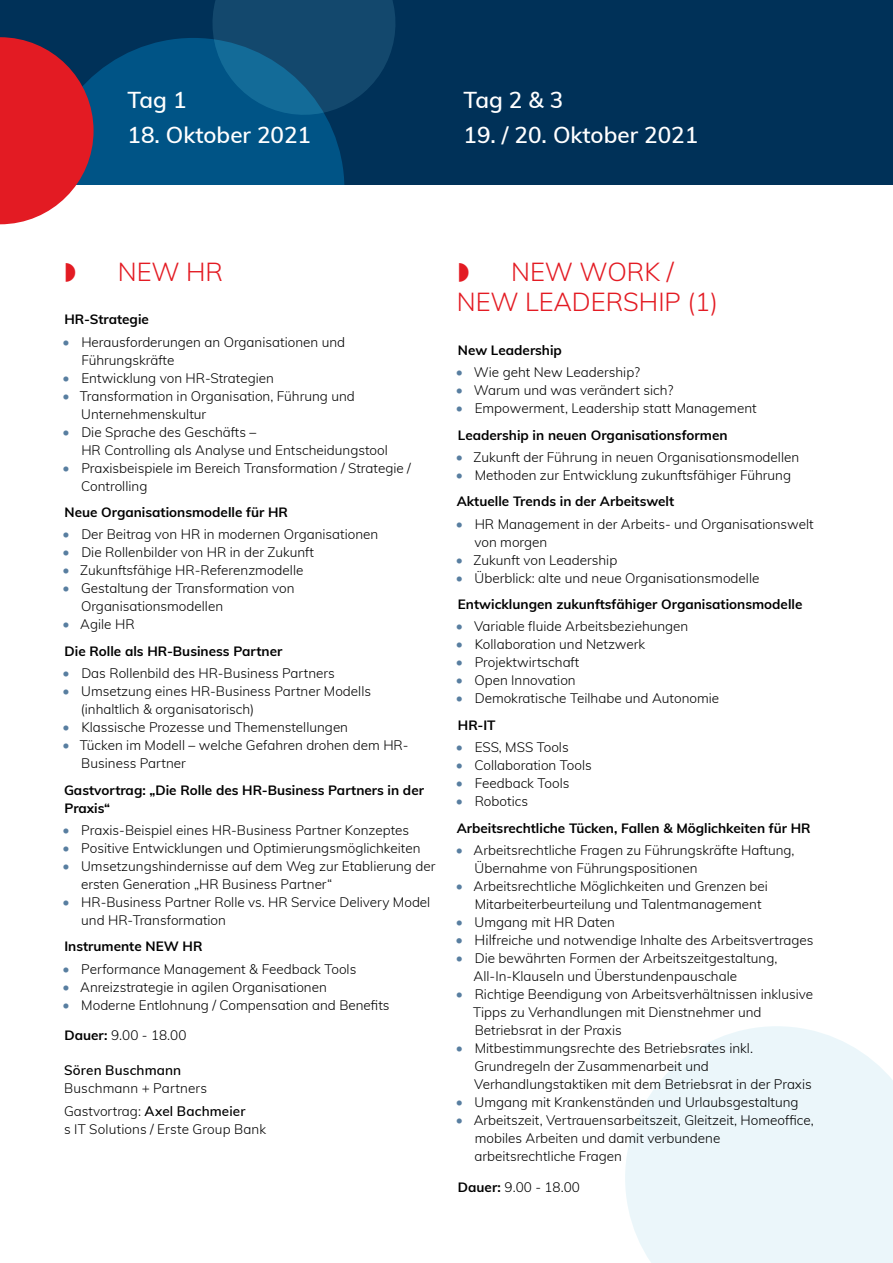
<style>
.page{position:relative;width:893px;height:1263px;background:#fff}
.page>*{position:absolute;margin:0;border:0;box-sizing:border-box;transform-origin:0 0}
.t1{font:300 25.5px/30.6px "Muli";color:#e31b23;text-align:center}
.t2{font:600 22.5px "Muli";color:#fff}
.t3{font:300 13.5px/18px "Muli";color:#000}
.t4{font:700 13.5px/26.5px "Muli";color:#000}
.t5{font:600 13.5px "Muli";letter-spacing:.015em;color:#000}
.s1{font-family:"Lato";font-weight:400;color:#587ea0}
.s2{font-weight:300}
.s3{font-weight:700}
.s4{font-weight:600}
.s5{font-family:"Lato";font-weight:400;font-size:14.25px;color:#587ea0}
.s6{font-size:14.25px}
</style>
<div class="page">
<div style="left:0;top:0;width:893px;height:185px;background:#003158"></div>
<svg style="left:0;top:0;width:395px;height:224px"></svg>
<svg style="left:625px;top:1026px;width:268px;height:237px;background:#edf7fa"></svg>
<h2 class="t2" style="left:128px;top:83px;width:60px">Tag 1</h2>
<h2 class="t2" style="left:128px;top:119px;width:185px">18. Oktober 2021</h2>
<h2 class="t2" style="left:463px;top:83px;width:101px">Tag 2 &amp; 3</h2>
<h2 class="t2" style="left:463px;top:119px;width:236px">19. / 20. Oktober 2021</h2>
<h1 class="t1" style="left:118px;top:255px;width:107px">NEW HR</h1>
<p class="t4" style="left:65px;top:305px;width:86px">HR-Strategie</p>
<p class="t3" style="left:81px;top:332px;width:265px;text-indent:-19px"><span class="s1">•</span> Herausforderungen an Organisationen und<br>Führungskräfte</p>
<p class="t3" style="left:62px;top:368px;width:213px"><span class="s1">•</span> Entwicklung von HR-Strategien</p>
<p class="t3" style="left:81px;top:386px;width:275px;text-indent:-19px"><span class="s1">•</span> Transformation in Organisation, Führung und<br>Unternehmenskultur</p>
<p class="t3" style="left:81px;top:422px;width:308px;text-indent:-19px"><span class="s1">•</span> Die Sprache des Geschäfts –<br>HR Controlling als Analyse und Entscheidungstool</p>
<p class="t3" style="left:81px;top:458px;width:331px;text-indent:-19px"><span class="s1">•</span> Praxisbeispiele im Bereich Transformation / Strategie /<br>Controlling</p>
<p class="t4" style="left:65px;top:498px;width:225px">Neue Organisationsmodelle für HR</p>
<p class="t3" style="left:62px;top:525px;width:318px"><span class="s1">•</span> Der Beitrag von HR in modernen Organisationen</p>
<p class="t3" style="left:62px;top:543px;width:253px"><span class="s1">•</span> Die Rollenbilder von HR in der Zukunft</p>
<p class="t3" style="left:62px;top:561px;width:243px"><span class="s1">•</span> Zukunftsfähige HR-Referenzmodelle</p>
<p class="t3" style="left:81px;top:579px;width:215px;text-indent:-19px"><span class="s1">•</span> Gestaltung der Transformation von<br>Organisationsmodellen</p>
<p class="t4" style="left:62px;top:610px;width:222px"><span class="s1">•</span> <span class="s2">Agile HR<br></span>Die Rolle als HR-Business Partner</p>
<p class="t3" style="left:62px;top:663px;width:274px"><span class="s1">•</span> Das Rollenbild des HR-Business Partners</p>
<p class="t3" style="left:81px;top:681px;width:292px;text-indent:-19px"><span class="s1">•</span> Umsetzung eines HR-Business Partner Modells (inhaltlich &amp; organisatorisch)</p>
<p class="t3" style="left:62px;top:717px;width:287px"><span class="s1">•</span> Klassische Prozesse und Themenstellungen</p>
<p class="t3" style="left:81px;top:735px;width:329px;text-indent:-19px"><span class="s1">•</span> Tücken im Modell – welche Gefahren drohen dem HR-<br>Business Partner</p>
<p class="t4" style="left:64px;top:780px;width:361px;line-height:18px">Gastvortrag: „Die Rolle des HR-Business Partners in der<br>Praxis“</p>
<p class="t3" style="left:62px;top:820px;width:349px"><span class="s1">•</span> Praxis-Beispiel eines HR-Business Partner Konzeptes</p>
<p class="t3" style="left:62px;top:838px;width:360px"><span class="s1">•</span> Positive Entwicklungen und Optimierungsmöglichkeiten</p>
<p class="t3" style="left:81px;top:856px;width:356px;text-indent:-19px"><span class="s1">•</span> Umsetzungshindernisse auf dem Weg zur Etablierung der ersten Generation „HR Business Partner“</p>
<p class="t3" style="left:81px;top:892px;width:351px;text-indent:-19px"><span class="s1">•</span> HR-Business Partner Rolle vs. HR Service Delivery Model und HR-Transformation</p>
<p class="t4" style="left:64px;top:932px;width:139px">Instrumente NEW HR</p>
<p class="t3" style="left:62px;top:959px;width:296px"><span class="s1">•</span> Performance Management &amp; Feedback Tools</p>
<p class="t3" style="left:62px;top:977px;width:266px"><span class="s1">•</span> Anreizstrategie in agilen Organisationen</p>
<p class="t3" style="left:62px;top:995px;width:329px"><span class="s1">•</span> Moderne Entlohnung / Compensation and Benefits</p>
<p class="t3" style="left:65px;top:1026px;width:123px"><span class="s3">Dauer:</span> 9.00 - 18.00</p>
<p class="t5" style="left:64px;top:1060px;width:119px">Sören Buschmann</p>
<p class="t3" style="left:64px;top:1077px;width:183px;line-height:22.2px">Buschmann + Partners<br>Gastvortrag: <span class="s4">Axel Bachmeier</span></p>
<p class="t3" style="left:64px;top:1119px;width:204px">s IT Solutions / Erste Group Bank</p>
<h1 class="t1" style="left:457px;top:255px;width:263px">NEW WORK /<br>NEW LEADERSHIP (1)</h1>
<p class="t4" style="left:458px;top:336px;width:106px">New Leadership</p>
<p class="t3" style="left:456px;top:363px;width:186px"><span class="s1">•</span> Wie geht New Leadership?</p>
<p class="t3" style="left:456px;top:381px;width:219px"><span class="s1">•</span> Warum und was verändert sich?</p>
<p class="t3" style="left:456px;top:394px;width:303px;line-height:26.5px"><span class="s1">•</span> Empowerment, Leadership statt Management<br><span class="s3">Leadership in neuen Organisationsformen</span></p>
<p class="t3" style="left:456px;top:447px;width:345px"><span class="s1">•</span> Zukunft der Führung in neuen Organisationsmodellen</p>
<p class="t3" style="left:456px;top:461px;width:337px;line-height:26.5px"><span class="s1">•</span> Methoden zur Entwicklung zukunftsfähiger Führung<br><span class="s3">Aktuelle Trends in der Arbeitswelt</span></p>
<p class="t3" style="left:474px;top:514px;width:341px;text-indent:-19px"><span class="s1">•</span> HR Management in der Arbeits- und Organisationswelt von morgen</p>
<p class="t3" style="left:456px;top:550px;width:163px"><span class="s1">•</span> Zukunft von Leadership</p>
<p class="t4" style="left:456px;top:564px;width:348px"><span class="s1">•</span> <span class="s2">Überblick: alte und neue Organisationsmodelle<br></span>Entwicklungen zukunftsfähiger Organisationsmodelle</p>
<p class="t3" style="left:456px;top:617px;width:234px"><span class="s1">•</span> Variable fluide Arbeitsbeziehungen</p>
<p class="t3" style="left:456px;top:635px;width:191px"><span class="s1">•</span> Kollaboration und Netzwerk</p>
<p class="t3" style="left:456px;top:653px;width:125px"><span class="s1">•</span> Projektwirtschaft</p>
<p class="t3" style="left:456px;top:671px;width:122px"><span class="s1">•</span> Open Innovation</p>
<p class="t3" style="left:456px;top:685px;width:265px;line-height:26.5px"><span class="s1">•</span> Demokratische Teilhabe und Autonomie<br><span class="s3">HR-IT</span></p>
<p class="t3" style="left:456px;top:738px;width:115px"><span class="s1">•</span> ESS, MSS Tools</p>
<p class="t3" style="left:456px;top:756px;width:138px"><span class="s1">•</span> Collaboration Tools</p>
<p class="t3" style="left:456px;top:774px;width:115px"><span class="s1">•</span> Feedback Tools</p>
<p class="t4" style="left:456px;top:787px;width:357px"><span class="s1">•</span> <span class="s2">Robotics<br></span>Arbeitsrechtliche Tücken, Fallen &amp; Möglichkeiten für HR</p>
<p class="t3" style="left:475px;top:840px;width:321px;text-indent:-19px"><span class="s1">•</span> Arbeitsrechtliche Fragen zu Führungskräfte Haftung,<br>Übernahme von Führungspositionen</p>
<p class="t3" style="left:475px;top:876px;width:295px;text-indent:-19px"><span class="s1">•</span> Arbeitsrechtliche Möglichkeiten und Grenzen bei<br>Mitarbeiterbeurteilung und Talentmanagement</p>
<p class="t3" style="left:456px;top:912px;width:161px"><span class="s1">•</span> Umgang mit HR Daten</p>
<p class="t3" style="left:455px;top:930px;width:360px"><span class="s5">•</span> <span class="s6">Hilf</span>reiche und notwendige Inhalte des Arbeitsvertrages</p>
<p class="t3" style="left:474px;top:948px;width:305px;text-indent:-18px"><span class="s1">•</span> Die bewährten Formen der Arbeitszeitgestaltung,<br>All-In-Klauseln und Überstundenpauschale</p>
<p class="t3" style="left:473px;top:984px;width:341px;text-indent:-18px"><span class="s1">•</span> Richtige Beendigung von Arbeitsverhältnissen inklusive<br>Tipps zu Verhandlungen mit Dienstnehmer und<br>Betriebsrat in der Praxis</p>
<p class="t3" style="left:474px;top:1038px;width:339px;text-indent:-19px"><span class="s1">•</span> Mitbestimmungsrechte des Betriebsrates inkl.<br>Grundregeln der Zusammenarbeit und<br>Verhandlungstaktiken mit dem Betriebsrat in der Praxis</p>
<p class="t3" style="left:456px;top:1092px;width:344px"><span class="s1">•</span> Umgang mit Krankenständen und Urlaubsgestaltung</p>
<p class="t3" style="left:474px;top:1110px;width:341px;text-indent:-19px"><span class="s1">•</span> Arbeitszeit, Vertrauensarbeitszeit, Gleitzeit, Homeoffice, mobiles Arbeiten und damit verbundene arbeitsrechtliche Fragen</p>
<p class="t3" style="left:458px;top:1177px;width:123px"><span class="s3">Dauer:</span> 9.00 - 18.00</p>
</div>
